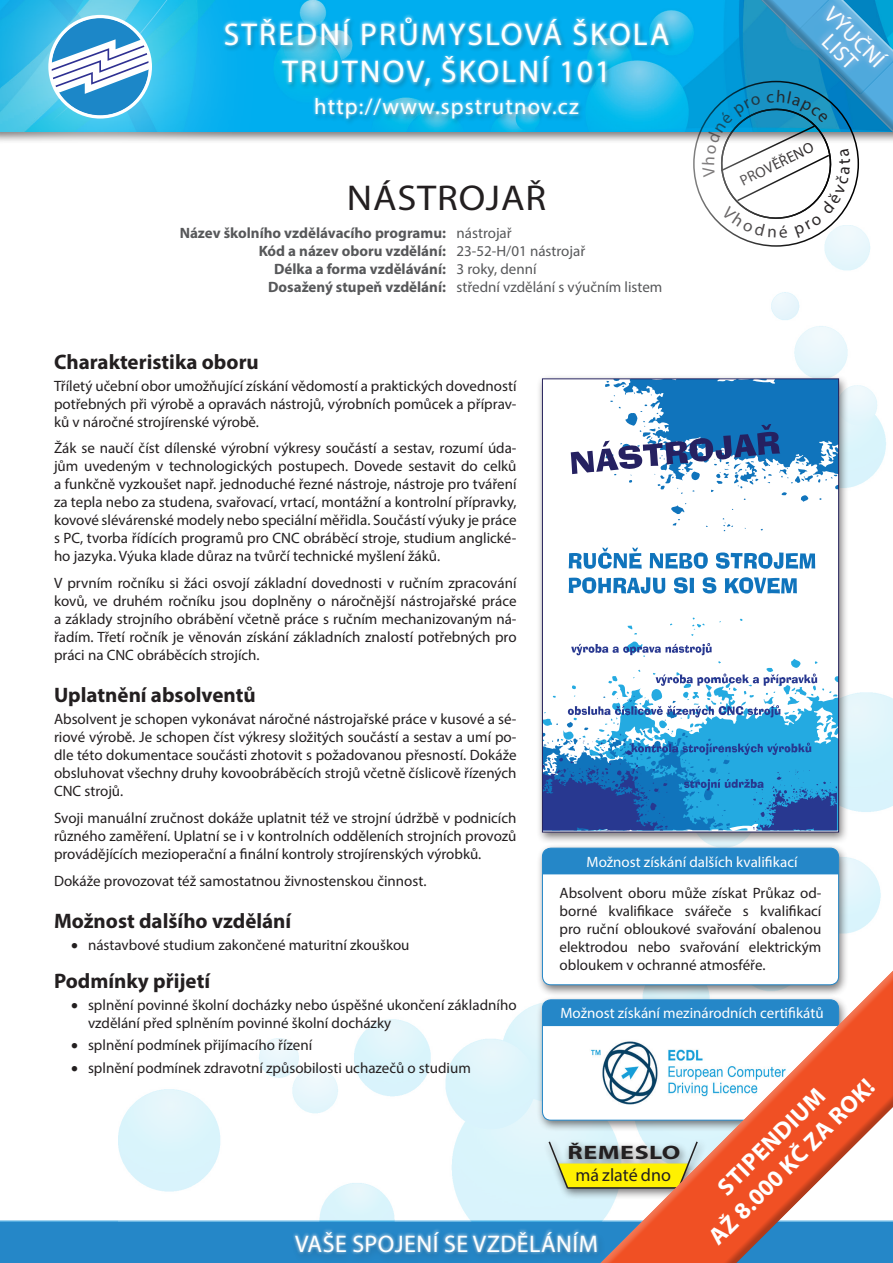
<style>
.page{position:relative;width:893px;height:1263px;background:#fff}
.page>*{position:absolute;margin:0;border:0;box-sizing:border-box;transform-origin:0 0}
.Nadpis_1{font:36px "Myriad Pro";letter-spacing:.02em;color:#231f20;scale:1.07 1}
.t1{font:31.5px/37.8px "Myriad Pro";letter-spacing:.07em;color:#fff;text-align:center}
.t2{font:700 24px/28.8px "Myriad Pro";color:#fff;text-align:center}
.t3{font:24px "Myriad Pro";letter-spacing:.02em;color:#fff}
.t4{font:22.5px/21px "Myriad Pro";letter-spacing:.05em;color:#fff;text-align:center}
.Nadpis_2{font:700 21px "Myriad Pro";color:#231f20}
.t5{font:700 19.5px "Myriad Pro";letter-spacing:.02em;color:#231f20;scale:1.33 1}
.t6{font:18px "Myriad Pro";color:#231f20}
.Normální{font:15px/18px "Myriad Pro";color:#231f20;text-align:justify}
.Kód_oboru{font:700 15px "Myriad Pro";color:#57585a}
.t7{font:15px "Myriad Pro";color:#fff}
.Kód_oboru-2{font:15px "Myriad Pro";color:#57585a}
.s1{font-weight:400}
.s2{font-weight:700}
</style>
<div class="page">
<div style="left:0;top:0;width:893px;height:144px;background:#231f20;opacity:.6"></div>
<img style="left:254px;top:0;width:448px;height:132px">
<div style="left:0;top:1220px;width:591px;height:43px;background:#2587c8"></div>
<svg style="left:0;top:0;width:254px;height:144px;background:#44c0e7"></svg>
<svg style="left:48px;top:15px;width:104px;height:104px"></svg>
<div style="left:222px;top:16px;width:453px;height:110px;background:#231f20;opacity:.3"></div>
<div style="left:222px;top:14px;width:450px;height:107px;background:#fff;opacity:.75"></div>
<div style="left:290px;top:1228px;width:316px;height:35px;background:#2484c4"></div>
<div style="left:292px;top:1228px;width:308px;height:27px;background:#fff;opacity:.75"></div>
<img style="left:118px;top:238px;width:775px;height:984px">
<div style="left:536px;top:374px;width:313px;height:470px;background:#231f20;opacity:.6"></div>
<div style="left:542px;top:379px;width:297px;height:453px;background:#fff"></div>
<svg style="left:553px;top:617px;width:284px;height:79px"></svg>
<svg style="left:571px;top:380px;width:266px;height:151px"></svg>
<svg style="left:569px;top:548px;width:73px;height:21px"></svg>
<svg style="left:650px;top:552px;width:58px;height:17px"></svg>
<svg style="left:716px;top:552px;width:99px;height:17px"></svg>
<svg style="left:569px;top:577px;width:96px;height:17px"></svg>
<svg style="left:674px;top:577px;width:20px;height:16px"></svg>
<svg style="left:703px;top:577px;width:13px;height:16px"></svg>
<svg style="left:725px;top:577px;width:72px;height:16px"></svg>
<svg style="left:571px;top:643px;width:141px;height:12px"></svg>
<svg style="left:656px;top:673px;width:161px;height:13px"></svg>
<svg style="left:544px;top:696px;width:293px;height:134px"></svg>
<div style="left:542px;top:378px;width:297px;height:454px;border:1px solid #26225c"></div>
<div style="left:543px;top:1138px;width:164px;height:63px;background:#231f20;opacity:.6"></div>
<svg style="left:547px;top:1140px;width:44px;height:50px;background:#cfd995"></svg>
<div style="left:536px;top:995px;width:313px;height:137px;background:#231f20;opacity:.6"></div>
<div style="left:542px;top:1000px;width:297px;height:120px;background:#fff;border-radius:9px"></div>
<svg style="left:542px;top:1000px;width:49px;height:26px"></svg>
<div style="left:536px;top:843px;width:313px;height:154px;background:#231f20;opacity:.6"></div>
<div style="left:542px;top:848px;width:297px;height:137px;background:#fff;border-radius:9px"></div>
<div style="left:542px;top:848px;width:297px;height:26px;background:#2587c8"></div>
<div style="left:542px;top:848px;width:297px;height:137px;border:1px solid #2587c8;border-radius:9px"></div>
<svg style="left:591px;top:960px;width:302px;height:303px"></svg>
<svg style="left:702px;top:0;width:191px;height:238px"></svg>
<h2 class="t1" style="left:224px;top:15px;width:447px">STŘEDNÍ PRŮMYSLOVÁ ŠKOLA<br>TRUTNOV, ŠKOLNÍ 101</h2>
<h3 class="t4" style="left:314px;top:95px;width:266px">http://www.spstrutnov.cz</h3>
<p class="Nadpis_1" style="left:347px;top:176px;width:188px">NÁSTROJAŘ</p>
<p class="Kód_oboru" style="left:180px;top:223px;width:334px">Název školního vzdělávacího programu: <span class="s1">nástrojař</span></p>
<p class="Kód_oboru" style="left:259px;top:241px;width:328px">Kód a název oboru vzdělání: <span class="s1">23-52-H/01 nástrojař</span></p>
<p class="Kód_oboru" style="left:274px;top:259px;width:264px">Délka a forma vzdělávání: <span class="s1">3 roky, denní</span></p>
<p class="Kód_oboru-2" style="left:268px;top:278px;width:396px"><span class="s2">Dosažený stupeň vzdělání:</span> střední vzdělání s výučním listem</p>
<h3 class="t4" style="left:836px;top:3px;width:76px;rotate:45deg">VÝUČNÍ<br>LIST</h3>
<p class="Normální" style="left:737px;top:173px;width:82px;rotate:-26deg">PROVĚŘENO</p>
<p class="Nadpis_2" style="left:54px;top:348px;width:206px">Charakteristika oboru</p>
<p class="Normální" style="left:54px;top:377px;width:464px">Tříletý učební obor umožňující získání vědomostí a praktických dovedností potřebných při výrobě a opravách nástrojů, výrobních pomůcek a příprav&shy;ků v náročné strojírenské výrobě.</p>
<p class="Normální" style="left:54px;top:439px;width:464px">Žák se naučí číst dílenské výrobní výkresy součástí a sestav, rozumí úda&shy;jům uvedeným v technologických postupech. Dovede sestavit do celků a funkčně vyzkoušet např. jednoduché řezné nástroje, nástroje pro tváření za tepla nebo za studena, svařovací, vrtací, montážní a kontrolní přípravky, kovové slévárenské modely nebo speciální měřidla. Součástí výuky je práce s PC, tvorba řídících programů pro CNC obráběcí stroje, studium anglické&shy;ho jazyka. Výuka klade důraz na tvůrčí technické myšlení žáků.</p>
<p class="Normální" style="left:54px;top:574px;width:464px">V prvním ročníku si žáci osvojí základní dovednosti v ručním zpracování kovů, ve druhém ročníku jsou doplněny o náročnější nástrojařské práce a základy strojního obrábění včetně práce s ručním mechanizovaným ná&shy;řadím. Třetí ročník je věnován získání základních znalostí potřebných pro práci na CNC obráběcích strojích.</p>
<p class="Nadpis_2" style="left:54px;top:681px;width:203px">Uplatnění absolventů</p>
<p class="Normální" style="left:54px;top:710px;width:464px">Absolvent je schopen vykonávat náročné nástrojařské práce v kusové a sé&shy;riové výrobě. Je schopen číst výkresy složitých součástí a sestav a umí po&shy;dle této dokumentace součásti zhotovit s požadovanou přesností. Dokáže obsluhovat všechny druhy kovoobráběcích strojů včetně číslicově řízených CNC strojů.</p>
<p class="Normální" style="left:54px;top:809px;width:464px">Svoji manuální zručnost dokáže uplatnit též ve strojní údržbě v podnicích různého zaměření. Uplatní se i v kontrolních odděleních strojních provozů provádějících mezioperační a finální kontroly strojírenských výrobků.</p>
<p class="Normální" style="left:54px;top:871px;width:374px">Dokáže provozovat též samostatnou živnostenskou činnost.</p>
<p class="Nadpis_2" style="left:54px;top:907px;width:239px">Možnost dalšího vzdělání</p>
<p class="Normální" style="left:71px;top:936px;width:340px">• nástavbové studium zakončené maturitní zkouškou</p>
<p class="Nadpis_2" style="left:54px;top:967px;width:158px">Podmínky přijetí</p>
<p class="Normální" style="left:88px;top:996px;width:430px;text-indent:-17px">• splnění povinné školní docházky nebo úspěšné ukončení základního vzdělání před splněním povinné školní docházky</p>
<p class="Normální" style="left:71px;top:1036px;width:243px">• splnění podmínek přijímacího řízení</p>
<p class="Normální" style="left:71px;top:1058px;width:401px">• splnění podmínek zdravotní způsobilosti uchazečů o studium</p>
<p class="t7" style="left:587px;top:852px;width:212px">Možnost získání dalších kvalifikací</p>
<p class="Normální" style="left:560px;top:884px;width:263px">Absolvent oboru může získat Průkaz od&shy;borné kvalifikace svářeče s kvalifikací pro ruční obloukové svařování obalenou elektrodou nebo svařování elektrickým obloukem v ochranné atmosféře.</p>
<p class="t7" style="left:560px;top:1004px;width:265px">Možnost získání mezinárodních certifikátů</p>
<p class="t5" style="left:568px;top:1140px;width:86px">ŘEMESLO</p>
<p class="t6" style="left:575px;top:1163px;width:97px">má zlaté dno</p>
<h3 class="t3" style="left:295px;top:1229px;width:304px">VAŠE SPOJENÍ SE VZDĚLÁNÍM</h3>
<h3 class="t2" style="left:682px;top:1209px;width:225px;rotate:-45deg">STIPENDIUM<br>AŽ 8.000 KČ ZA ROK!</h3>
</div>
